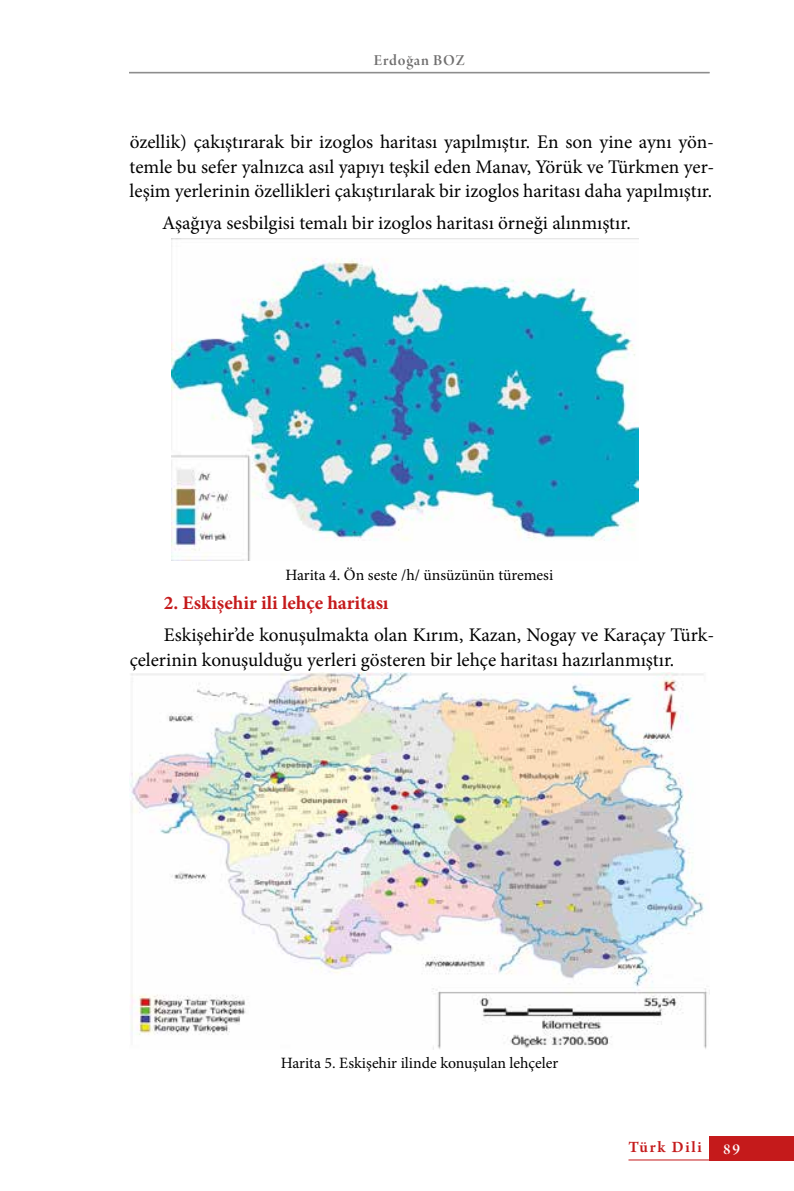
<style>
.page{position:relative;width:794px;height:1191px;background:#fff}
.page>*{position:absolute;margin:0;border:0;box-sizing:border-box;transform-origin:0 0}
.t1{font:19.25px/24.5px "Minion Pro";letter-spacing:-.005em;color:#000;text-align:justify}
.t2{font:700 19.25px "Minion Pro";color:#c51a1b}
.t3{font:600 16.62px "Arno Pro";letter-spacing:.1em;color:#c51a1b}
.t4{font:16.1px "Arno Pro Smbd Display";letter-spacing:.045em;color:#706f6f}
.t5{font:16.1px "Arno Pro Smbd Display";color:#fff}
.t6{font:15.75px "Minion Pro";letter-spacing:-.005em;color:#000}
</style>
<div class="page">
<hr style="left:129px;top:72px;width:580px;height:1px;background:#878787">
<hr style="left:129px;top:73px;width:580px;height:1px;background:#878787">
<div style="left:709px;top:1135px;width:85px;height:25px;background:#c51a1b"></div>
<hr style="left:628px;top:1159px;width:81px;height:1px;background:#c51a1b">
<img style="left:171px;top:239px;width:467px;height:322px">
<img style="left:129px;top:672px;width:578px;height:377px">
<p class="t4" style="left:374px;top:51px;width:92px">Erdoğan BOZ</p>
<p class="t1" style="left:130px;top:130px;width:586px">özellik) çakıştırarak bir izoglos haritası yapılmıştır. En son yine aynı yön&shy;temle bu sefer yalnızca asıl yapıyı teşkil eden Manav, Yörük ve Türkmen yer&shy;leşim yerlerinin özellikleri çakıştırılarak bir izoglos haritası daha yapılmıştır.</p>
<p class="t1" style="left:162px;top:211px;width:470px">Aşağıya sesbilgisi temalı bir izoglos haritası örneği alınmıştır.</p>
<p class="t6" style="left:285px;top:564px;width:269px">Harita 4. Ön seste /h/ ünsüzünün türemesi</p>
<p class="t2" style="left:164px;top:589px;width:226px">2. Eskişehir ili lehçe haritası</p>
<p class="t1" style="left:130px;top:623px;width:586px;text-indent:34px">Eskişehir’de konuşulmakta olan Kırım, Kazan, Nogay ve Karaçay Türk&shy;çelerinin konuşulduğu yerleri gösteren bir lehçe haritası hazırlanmıştır.</p>
<p class="t6" style="left:281px;top:1052px;width:279px">Harita 5. Eskişehir ilinde konuşulan lehçeler</p>
<p class="t3" style="left:628px;top:1137px;width:75px">Türk Dili</p>
<p class="t5" style="left:723px;top:1140px;width:18px">89</p>
</div>
